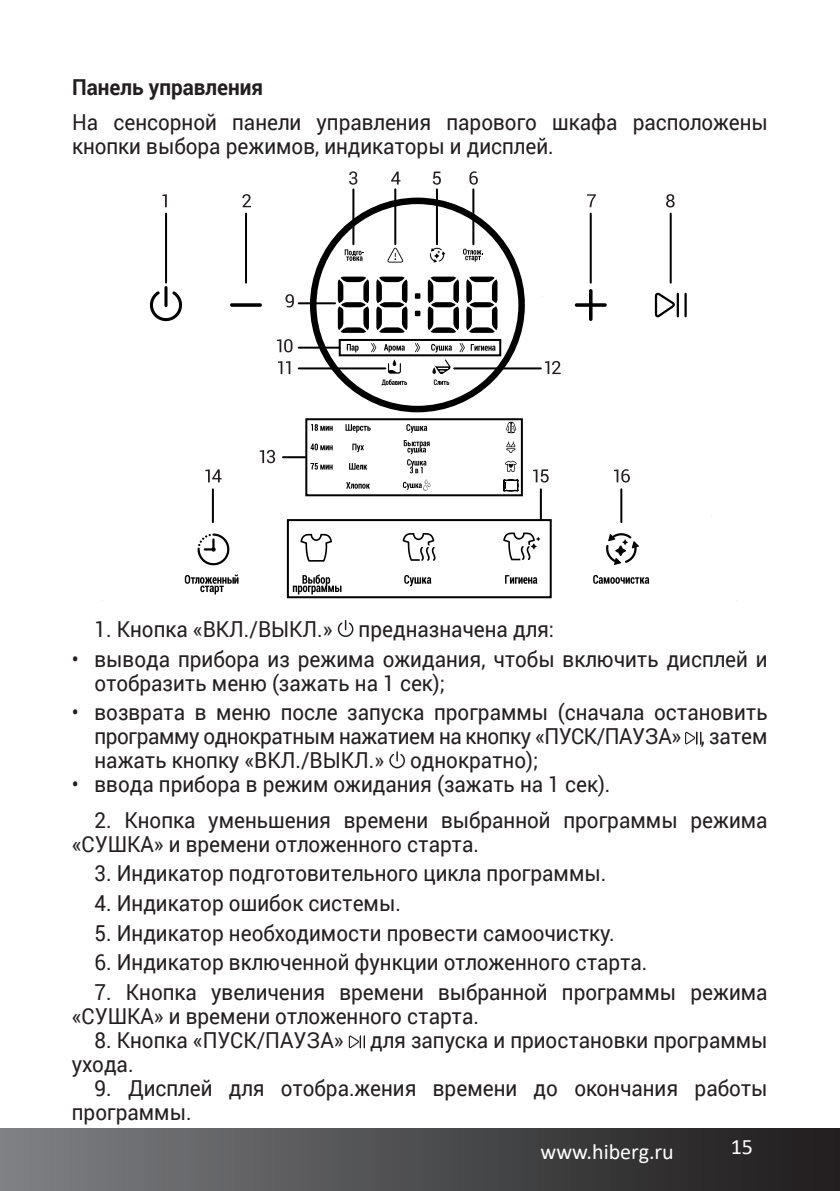
<style>
.page{position:relative;width:840px;height:1191px;background:#fff}
.page>*{position:absolute;margin:0;border:0;box-sizing:border-box;transform-origin:0 0}
.t1{font:22px/24px "Roboto";color:#231f20;scale:.94 1}
.t2{font:700 22px "Roboto";color:#231f20;scale:.94 1}
.t3{font:22px "Calibri";color:#fff}
</style>
<div class="page">
<div style="left:0;top:1128px;width:839px;height:63px;background:linear-gradient(to right,#7e8184,#1e1b1c)"></div>
<svg style="left:337px;top:620px;width:16px;height:17px"></svg>
<svg style="left:685px;top:732px;width:13px;height:12px"></svg>
<svg style="left:389px;top:751px;width:16px;height:17px"></svg>
<svg style="left:348px;top:1035px;width:17px;height:13px"></svg>
<svg style="left:574px;top:289px;width:32px;height:32px"></svg>
<svg style="left:197px;top:533px;width:32px;height:32px"></svg>
<svg style="left:606px;top:533px;width:32px;height:32px"></svg>
<svg style="left:150px;top:286px;width:32px;height:35px"></svg>
<svg style="left:654px;top:293px;width:24px;height:24px"></svg>
<svg style="left:684px;top:293px;width:2px;height:24px"></svg>
<svg style="left:230px;top:303px;width:32px;height:4px"></svg>
<svg style="left:310px;top:198px;width:214px;height:140px"></svg>
<svg style="left:337px;top:277px;width:160px;height:56px"></svg>
<svg style="left:387px;top:248px;width:16px;height:14px"></svg>
<svg style="left:429px;top:248px;width:16px;height:14px"></svg>
<svg style="left:344px;top:249px;width:20px;height:12px"></svg>
<svg style="left:463px;top:249px;width:19px;height:13px"></svg>
<svg style="left:185px;top:574px;width:53px;height:20px"></svg>
<svg style="left:593px;top:575px;width:56px;height:9px"></svg>
<hr style="left:165px;top:214px;width:2px;height:69px;background:#000001">
<hr style="left:245px;top:214px;width:2px;height:69px;background:#000001">
<hr style="left:589px;top:214px;width:2px;height:69px;background:#000001">
<hr style="left:212px;top:489px;width:2px;height:33px;background:#000001">
<hr style="left:620px;top:489px;width:2px;height:33px;background:#000001">
<hr style="left:669px;top:214px;width:2px;height:69px;background:#000001">
<hr style="left:352px;top:189px;width:2px;height:55px;background:#000001">
<hr style="left:298px;top:302px;width:37px;height:2px;background:#000001">
<hr style="left:283px;top:456px;width:22px;height:2px;background:#000001">
<hr style="left:394px;top:189px;width:2px;height:55px;background:#000001">
<hr style="left:435px;top:189px;width:2px;height:55px;background:#000001">
<hr style="left:472px;top:189px;width:2px;height:55px;background:#000001">
<svg style="left:286px;top:338px;width:266px;height:261px"></svg>
<svg style="left:162px;top:194px;width:5px;height:13px"></svg>
<svg style="left:242px;top:194px;width:9px;height:13px"></svg>
<svg style="left:349px;top:171px;width:8px;height:14px"></svg>
<svg style="left:285px;top:294px;width:10px;height:13px"></svg>
<svg style="left:277px;top:339px;width:15px;height:13px"></svg>
<svg style="left:278px;top:361px;width:12px;height:13px"></svg>
<svg style="left:259px;top:450px;width:16px;height:13px"></svg>
<svg style="left:544px;top:361px;width:16px;height:13px"></svg>
<svg style="left:532px;top:469px;width:16px;height:13px"></svg>
<svg style="left:613px;top:469px;width:16px;height:13px"></svg>
<svg style="left:205px;top:469px;width:16px;height:13px"></svg>
<svg style="left:391px;top:172px;width:9px;height:12px"></svg>
<svg style="left:433px;top:172px;width:7px;height:13px"></svg>
<svg style="left:469px;top:171px;width:8px;height:14px"></svg>
<svg style="left:587px;top:194px;width:8px;height:13px"></svg>
<svg style="left:666px;top:194px;width:8px;height:13px"></svg>
<p class="t2" style="left:72px;top:74px;width:205px">Панель управления</p>
<p class="t1" style="left:72px;top:111px;width:741px">На сенсорной панели управления парового шкафа расположены кнопки выбора режимов, индикаторы и дисплей.</p>
<p class="t1" style="left:94px;top:617px;width:490px">1. Кнопка «ВКЛ./ВЫКЛ.» предназначена для:</p>
<p class="t1" style="left:94px;top:647px;width:717px;text-indent:-23px">• вывода прибора из режима ожидания, чтобы включить дисплей и отобразить меню (зажать на 1 сек);</p>
<p class="t1" style="left:94px;top:700px;width:717px;text-align:justify;text-indent:-23px">• возврата в меню после запуска программы (сначала остановить программу однократным нажатием на кнопку «ПУСК/ПАУЗА» , затем нажать кнопку «ВКЛ./ВЫКЛ.» однократно);</p>
<p class="t1" style="left:72px;top:772px;width:574px">• ввода прибора в режим ожидания (зажать на 1 сек).</p>
<p class="t1" style="left:72px;top:808px;width:741px;text-indent:23px">2. Кнопка уменьшения времени выбранной программы режима «СУШКА» и времени отложенного старта.</p>
<p class="t1" style="left:94px;top:861px;width:545px">3. Индикатор подготовительного цикла программы.</p>
<p class="t1" style="left:94px;top:891px;width:327px">4. Индикатор ошибок системы.</p>
<p class="t1" style="left:94px;top:921px;width:554px">5. Индикатор необходимости провести самоочистку.</p>
<p class="t1" style="left:94px;top:950px;width:589px">6. Индикатор включенной функции отложенного старта.</p>
<p class="t1" style="left:72px;top:980px;width:741px;text-indent:23px">7. Кнопка увеличения времени выбранной программы режима «СУШКА» и времени отложенного старта.</p>
<p class="t1" style="left:72px;top:1028px;width:741px;text-indent:23px">8. Кнопка «ПУСК/ПАУЗА» для запуска и приостановки программы ухода.</p>
<p class="t1" style="left:72px;top:1076px;width:741px;text-indent:23px">9. Дисплей для отобра.жения времени до окончания работы программы.</p>
<p class="t3" style="left:540px;top:1136px;width:135px">www.hiberg.ru</p>
<p class="t3" style="left:730px;top:1131px;width:24px">15</p>
</div>
